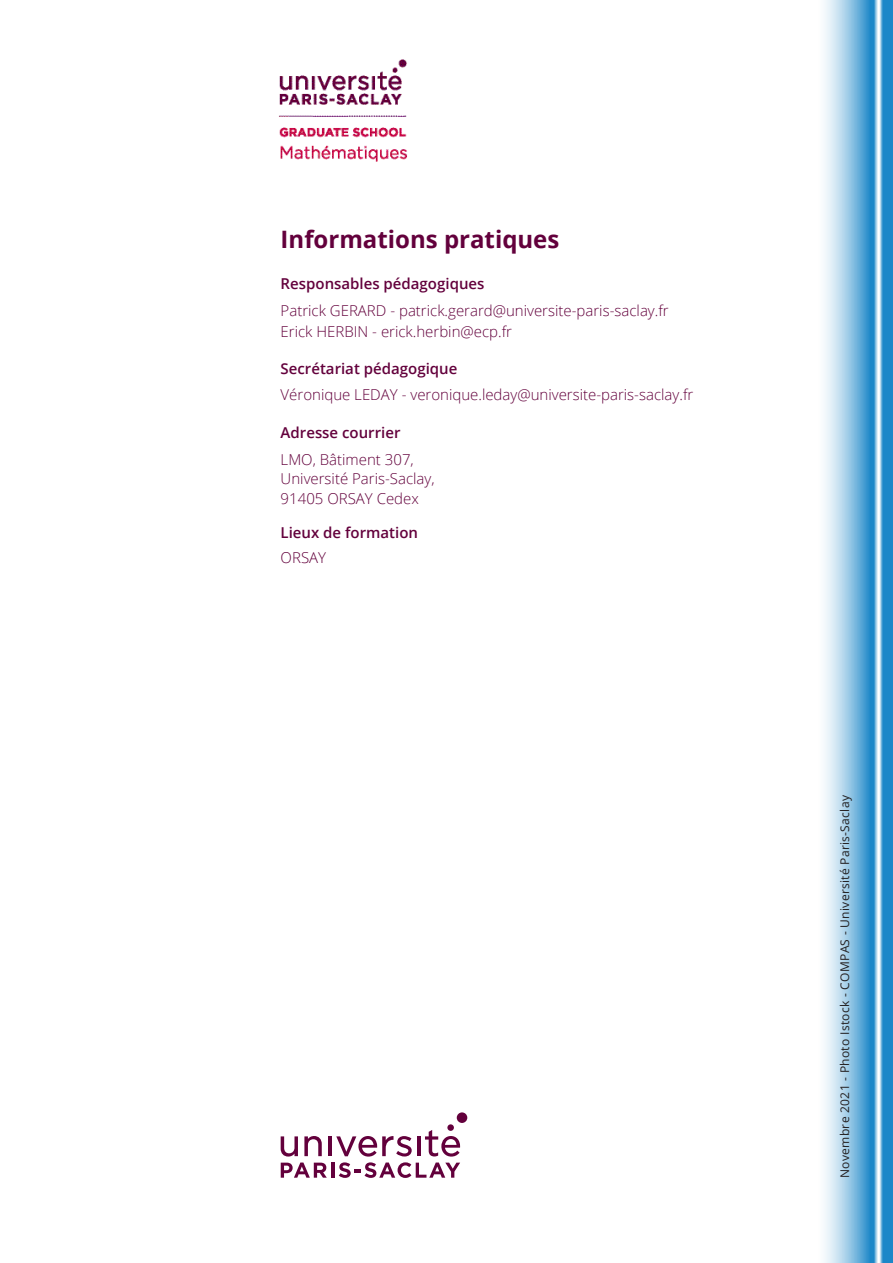
<style>
.page{position:relative;width:893px;height:1263px;background:#fff}
.page>*{position:absolute;margin:0;border:0;box-sizing:border-box;transform-origin:0 0}
.infos_inter{font:700 24px "Open Sans";color:#63003c}
.infos_texte{font:300 15px "Open Sans";color:#63003c}
.infos_texte-2{font:600 15px "Open Sans";color:#63003c}
.t1{font:12px "Open Sans";letter-spacing:.025em;color:#231f20}
</style>
<div class="page">
<svg style="left:824px;top:0;width:69px;height:1263px"></svg>
<div style="left:457px;top:1112px;width:10px;height:11px;background:#63003c;border-radius:50%"></div>
<div style="left:447px;top:1124px;width:7px;height:7px;background:#63003c;border-radius:50%"></div>
<hr style="left:328px;top:1136px;width:4px;height:20px;background:#63003c">
<svg style="left:281px;top:1136px;width:17px;height:20px"></svg>
<svg style="left:304px;top:1136px;width:18px;height:20px"></svg>
<svg style="left:425px;top:1130px;width:35px;height:26px"></svg>
<svg style="left:336px;top:1136px;width:76px;height:20px"></svg>
<hr style="left:417px;top:1136px;width:4px;height:20px;background:#63003c">
<svg style="left:281px;top:1162px;width:46px;height:16px"></svg>
<hr style="left:331px;top:1162px;width:3px;height:16px;background:#63003c">
<svg style="left:339px;top:1162px;width:121px;height:16px"></svg>
<img style="left:279px;top:59px;width:129px;height:103px">
<p class="infos_inter" style="left:281px;top:222px;width:280px">Informations pratiques</p>
<p class="infos_texte-2" style="left:281px;top:273px;width:205px">Responsables pédagogiques</p>
<p class="infos_texte" style="left:281px;top:300px;width:390px">Patrick GERARD - patrick.gerard@universite-paris-saclay.fr</p>
<p class="infos_texte" style="left:281px;top:321px;width:233px">Erick HERBIN - erick.herbin@ecp.fr</p>
<p class="infos_texte-2" style="left:281px;top:358px;width:178px">Secrétariat pédagogique</p>
<p class="infos_texte" style="left:281px;top:384px;width:414px">Véronique LEDAY - veronique.leday@universite-paris-saclay.fr</p>
<p class="infos_texte-2" style="left:281px;top:423px;width:121px">Adresse courrier</p>
<p class="infos_texte" style="left:281px;top:449px;width:135px">LMO, Bâtiment 307,</p>
<p class="infos_texte" style="left:281px;top:468px;width:155px">Université Paris-Saclay,</p>
<p class="infos_texte" style="left:281px;top:489px;width:140px">91405 ORSAY Cedex</p>
<p class="infos_texte-2" style="left:281px;top:523px;width:139px">Lieux de formation</p>
<p class="infos_texte" style="left:281px;top:547px;width:47px">ORSAY</p>
<p class="t1" style="left:836px;top:1178px;width:384px;rotate:-90deg">Novembre 2021 - Photo Istock - COMPAS - Université Paris-Saclay</p>
</div>
